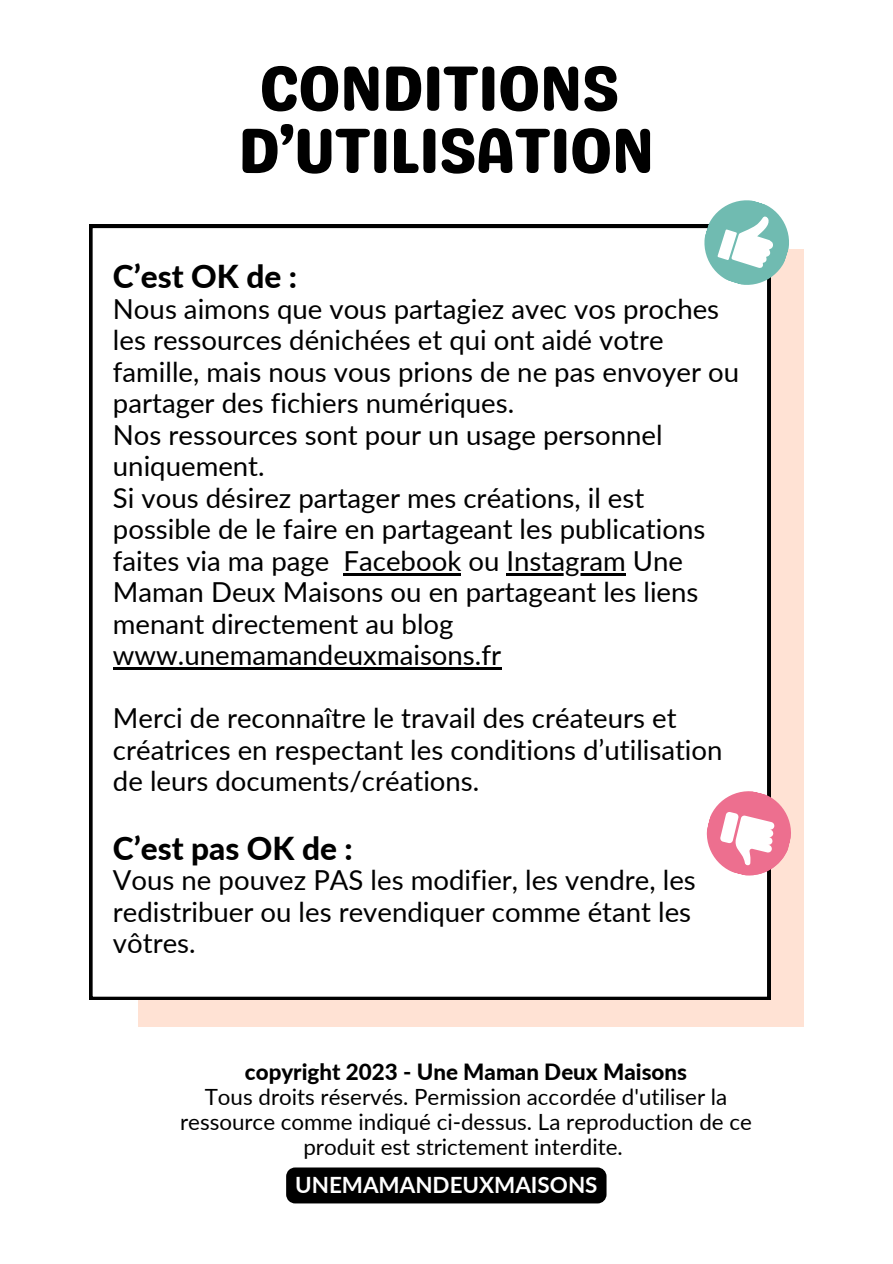
<style>
.page{position:relative;width:893px;height:1264px;background:#fff}
.page>*{position:absolute;margin:0;border:0;box-sizing:border-box;transform-origin:0 0}
.t1{font:63.75px/62.2px "Genty Sans";letter-spacing:-.03em;color:#000;text-align:center}
.t2{font:800 31.65px "Lato";color:#000}
.t3{font:27.6px/31.5px "Lato";color:#000}
.t4{font:22.35px/24.8px "Lato";color:#000;text-align:center}
.t5{font:800 22.35px "Lato";color:#000}
.t6{font:700 22.35px "Lato";color:#fff}
</style>
<div class="page">
<div style="left:138px;top:250px;width:665px;height:776px;background:#ffe2d4"></div>
<svg style="left:89px;top:225px;width:681px;height:774px"></svg>
<div style="left:286px;top:1167px;width:320px;height:36px;background:#000"></div>
<hr style="left:343px;top:573px;width:118px;height:2px;background:#000">
<hr style="left:506px;top:573px;width:119px;height:2px;background:#000">
<hr style="left:113px;top:667px;width:388px;height:2px;background:#000">
<svg style="left:699px;top:200px;width:95px;height:90px"></svg>
<svg style="left:702px;top:787px;width:93px;height:92px"></svg>
<h1 class="t1" style="left:238px;top:59px;width:418px">CONDITIONS<br>D’UTILISATION</h1>
<p class="t2" style="left:113px;top:253px;width:186px">C’est OK de :</p>
<p class="t3" style="left:113px;top:292px;width:627px">Nous aimons que vous partagiez avec vos proches les ressources dénichées et qui ont aidé votre famille, mais nous vous prions de ne pas envoyer ou partager des fichiers numériques.<br>Nos ressources sont pour un usage personnel uniquement.<br>Si vous désirez partager mes créations, il est possible de le faire en partageant les publications faites via ma page Facebook ou Instagram Une Maman Deux Maisons ou en partageant les liens menant directement au blog www.unemamandeuxmaisons.fr</p>
<p class="t3" style="left:113px;top:701px;width:611px">Merci de reconnaître le travail des créateurs et créatrices en respectant les conditions d’utilisation de leurs documents/créations.</p>
<p class="t2" style="left:113px;top:824px;width:241px">C’est pas OK de :</p>
<p class="t3" style="left:113px;top:863px;width:584px">Vous ne pouvez PAS les modifier, les vendre, les redistribuer ou les revendiquer comme étant les vôtres.</p>
<p class="t5" style="left:245px;top:1055px;width:443px">copyright 2023 - Une Maman Deux Maisons</p>
<p class="t4" style="left:180px;top:1083px;width:573px">Tous droits réservés. Permission accordée d'utiliser la ressource comme indiqué ci-dessus. La reproduction de ce produit est strictement interdite.</p>
<p class="t6" style="left:295px;top:1168px;width:304px">UNEMAMANDEUXMAISONS</p>
</div>
